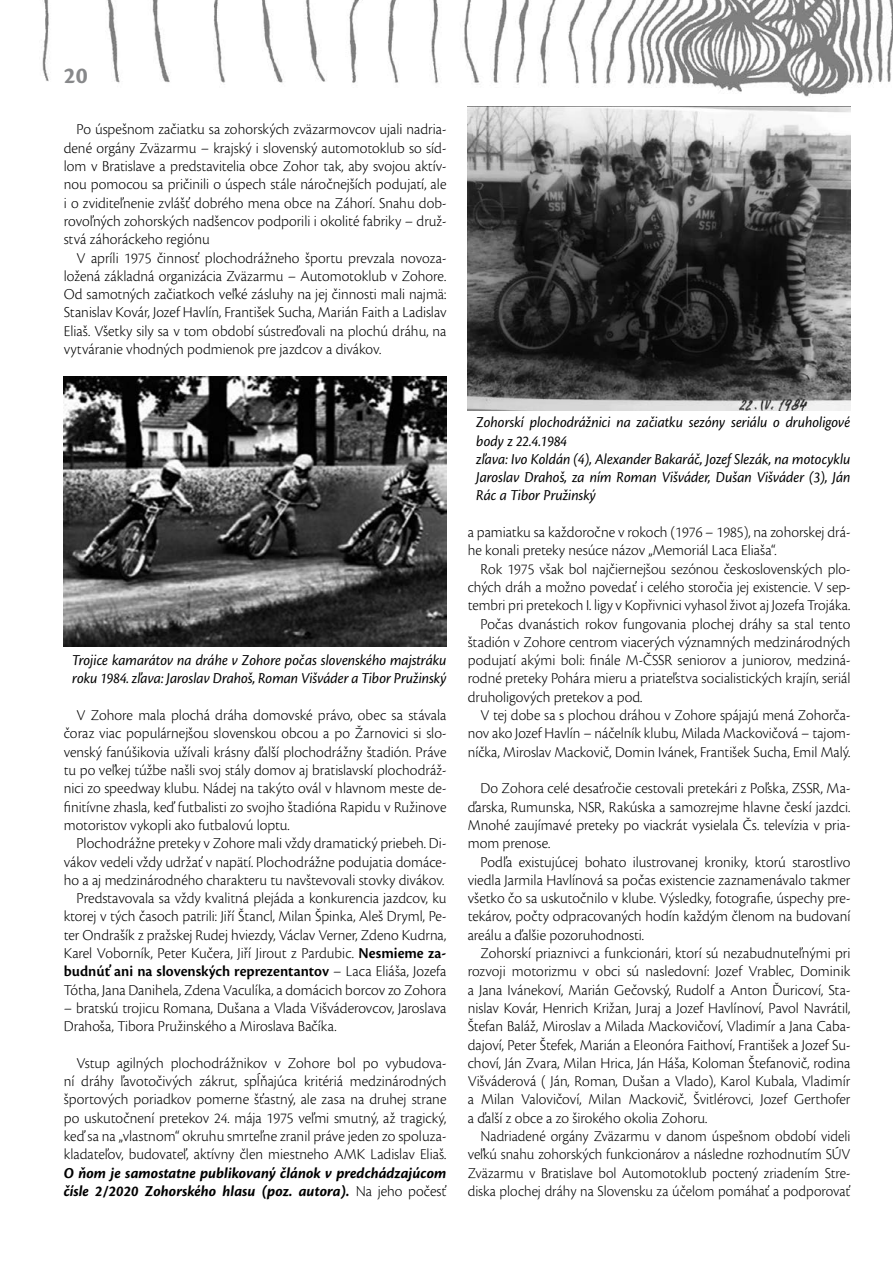
<style>
.page{position:relative;width:893px;height:1263px;background:#fff}
.page>*{position:absolute;margin:0;border:0;box-sizing:border-box;transform-origin:0 0}
.t1{font:700 24px "Cronos Pro";color:#87888a}
.t2{font:300 15.75px/18.3px "Cronos Pro";color:#000;text-align:justify}
.t3{font:italic 15.75px/18.3px "Cronos Pro";letter-spacing:-.005em;color:#000;scale:.94 1}
.t4{font:300 15.75px/18.3px "Cronos Pro";color:#000;text-align:justify;scale:.96 1}
.t5{font:italic 700 15.75px/18.3px "Cronos Pro";color:#000}
.s1{font-weight:600}
.s2{font-weight:300;font-style:normal}
</style>
<div class="page">
<img style="left:42px;top:0;width:851px;height:97px">
<img style="left:64px;top:376px;width:382px;height:271px">
<img style="left:468px;top:106px;width:382px;height:305px">
<h1 class="t1" style="left:64px;top:61px;width:25px">20</h1>
<p class="t2" style="left:64px;top:120px;width:384px;text-indent:13px">Po úspešnom začiatku sa zohorských zväzarmovcov ujali nadria&shy;dené orgány Zväzarmu – krajský i slovenský automotoklub so síd&shy;lom v Bratislave a predstavitelia obce Zohor tak, aby svojou aktív&shy;nou pomocou sa pričinili o úspech stále náročnejších podujatí, ale i o zviditeľnenie zvlášť dobrého mena obce na Záhorí. Snahu dob&shy;rovoľných zohorských nadšencov podporili i okolité fabriky – druž&shy;stvá záhoráckeho regiónu</p>
<p class="t2" style="left:64px;top:248px;width:384px;text-indent:13px">V apríli 1975 činnosť plochodrážneho športu prevzala novoza&shy;ložená základná organizácia Zväzarmu – Automotoklub v Zohore.<br>Od samotných začiatkoch veľké zásluhy na jej činnosti mali najmä:<br>Stanislav Kovár, Jozef Havlín, František Sucha, Marián Faith a Ladislav Eliaš. Všetky sily sa v tom období sústreďovali na plochú dráhu, na vytváranie vhodných podmienok pre jazdcov a divákov.</p>
<p class="t3" style="left:72px;top:651px;width:400px">Trojice kamarátov na dráhe v Zohore počas slovenského majstráku roku 1984. zľava: Jaroslav Drahoš, Roman Višváder a Tibor Pružinský</p>
<p class="t2" style="left:64px;top:706px;width:384px;text-indent:13px">V Zohore mala plochá dráha domovské právo, obec sa stávala čoraz viac populárnejšou slovenskou obcou a po Žarnovici si slo&shy;venský fanúšikovia užívali krásny ďalší plochodrážny štadión. Práve tu po veľkej túžbe našli svoj stály domov aj bratislavskí plochodráž&shy;nici zo speedway klubu. Nádej na takýto ovál v hlavnom meste de&shy;finitívne zhasla, keď futbalisti zo svojho štadióna Rapidu v Ružinove motoristov vykopli ako futbalovú loptu.</p>
<p class="t2" style="left:64px;top:834px;width:384px;text-align:right">Plochodrážne preteky v Zohore mali vždy dramatický priebeh. Di&shy;vákov vedeli vždy udržať v napätí. Plochodrážne podujatia domáce&shy;ho a aj medzinárodného charakteru tu navštevovali stovky divákov.<br>Predstavovala sa vždy kvalitná plejáda a konkurencia jazdcov, ku ktorej v tých časoch patrili: Jiří Štancl, Milan Špinka, Aleš Dryml, Pe&shy;ter Ondrašík z pražskej Rudej hviezdy, Václav Verner, Zdeno Kudrna, Karel Voborník, Peter Kučera, Jiří Jirout z Pardubic. <span class="s1">Nesmieme za&shy;budnúť ani na slovenských reprezentantov</span> – Laca Eliáša, Jozefa Tótha, Jana Danihela, Zdena Vaculíka, a domácich borcov zo Zohora</p>
<p class="t2" style="left:64px;top:999px;width:384px">– bratskú trojicu Romana, Dušana a Vlada Višváderovcov, Jaroslava<br>Drahoša, Tibora Pružinského a Miroslava Bačíka.</p>
<p class="t2" style="left:64px;top:1054px;width:384px;text-indent:13px">Vstup agilných plochodrážnikov v Zohore bol po vybudova&shy;ní dráhy ľavotočivých zákrut, spĺňajúca kritériá medzinárodných športových poriadkov pomerne šťastný, ale zasa na druhej strane po uskutočnení pretekov 24. mája 1975 veľmi smutný, až tragický, keď sa na „vlastnom“ okruhu smrteľne zranil práve jeden zo spoluza&shy;kladateľov, budovateľ, aktívny člen miestneho AMK Ladislav Eliaš.</p>
<p class="t5" style="left:64px;top:1164px;width:384px">O ňom je samostatne publikovaný článok v predchádzajúcom čísle 2/2020 Zohorského hlasu (poz. autora). <span class="s2">Na jeho počesť</span></p>
<p class="t3" style="left:476px;top:413px;width:400px">Zohorskí plochodrážnici na začiatku sezóny seriálu o druholigové body z 22.4.1984<br>zľava: Ivo Koldán (4), Alexander Bakaráč, Jozef Slezák, na motocyklu Jaroslav Drahoš, za ním Roman Višváder, Dušan Višváder (3), Ján Rác a Tibor Pružinský</p>
<p class="t2" style="left:468px;top:523px;width:384px">a pamiatku sa každoročne v rokoch (1976 – 1985), na zohorskej drá&shy;he konali preteky nesúce názov „Memoriál Laca Eliaša“.</p>
<p class="t2" style="left:480px;top:559px;width:371px">Rok 1975 však bol najčiernejšou sezónou československých plo-</p>
<p class="t2" style="left:468px;top:578px;width:384px">chých dráh a možno povedať i celého storočia jej existencie. V sep-</p>
<p class="t2" style="left:468px;top:596px;width:384px">tembri pri pretekoch I. ligy v Kopřivnici vyhasol život aj Jozefa Trojáka.</p>
<p class="t2" style="left:480px;top:614px;width:371px">Počas dvanástich rokov fungovania plochej dráhy sa stal tento</p>
<p class="t2" style="left:468px;top:633px;width:384px">štadión v Zohore centrom viacerých významných medzinárodných</p>
<p class="t2" style="left:468px;top:651px;width:384px">podujatí akými boli: finále M-ČSSR seniorov a juniorov, medziná-</p>
<p class="t2" style="left:468px;top:669px;width:384px">rodné preteky Pohára mieru a priateľstva socialistických krajín, seriál</p>
<p class="t2" style="left:468px;top:688px;width:176px">druholigových pretekov a pod.</p>
<p class="t2" style="left:480px;top:706px;width:371px">V tej dobe sa s plochou dráhou v Zohore spájajú mená Zohorča-</p>
<p class="t2" style="left:468px;top:724px;width:384px">nov ako Jozef Havlín – náčelník klubu, Milada Mackovičová – tajom-</p>
<p class="t2" style="left:468px;top:742px;width:384px">níčka, Miroslav Mackovič, Domin Ivánek, František Sucha, Emil Malý.</p>
<p class="t2" style="left:468px;top:779px;width:384px;text-indent:13px">Do Zohora celé desaťročie cestovali pretekári z Poľska, ZSSR, Ma&shy;ďarska, Rumunska, NSR, Rakúska a samozrejme hlavne českí jazdci.<br>Mnohé zaujímavé preteky po viackrát vysielala Čs. televízia v pria&shy;mom prenose.</p>
<p class="t2" style="left:468px;top:852px;width:384px;text-indent:13px">Podľa existujúcej bohato ilustrovanej kroniky, ktorú starostlivo viedla Jarmila Havlínová sa počas existencie zaznamenávalo takmer všetko čo sa uskutočnilo v klube. Výsledky, fotografie, úspechy pre&shy;tekárov, počty odpracovaných hodín každým členom na budovaní areálu a ďalšie pozoruhodnosti.</p>
<p class="t2" style="left:468px;top:944px;width:384px;text-indent:13px">Zohorskí priaznivci a funkcionári, ktorí sú nezabudnuteľnými pri rozvoji motorizmu v obci sú nasledovní: Jozef Vrablec, Dominik a Jana Ivánekoví, Marián Gečovský, Rudolf a Anton Ďuricoví, Sta&shy;nislav Kovár, Henrich Križan, Juraj a Jozef Havlínoví, Pavol Navrátil, Štefan Baláž, Miroslav a Milada Mackovičoví, Vladimír a Jana Caba&shy;dajoví, Peter Štefek, Marián a Eleonóra Faithoví, František a Jozef Su&shy;choví, Ján Zvara, Milan Hrica, Ján Háša, Koloman Štefanovič, rodina Višváderová ( Ján, Roman, Dušan a Vlado), Karol Kubala, Vladimír a Milan Valovičoví, Milan Mackovič, Švitlérovci, Jozef Gerthofer a ďalší z obce a zo širokého okolia Zohoru.</p>
<p class="t4" style="left:468px;top:1127px;width:400px;text-indent:13px">Nadriadené orgány Zväzarmu v danom úspešnom období videli veľkú snahu zohorských funkcionárov a následne rozhodnutím SÚV Zväzarmu v Bratislave bol Automotoklub poctený zriadením Stre&shy;diska plochej dráhy na Slovensku za účelom pomáhať a podporovať</p>
</div>
